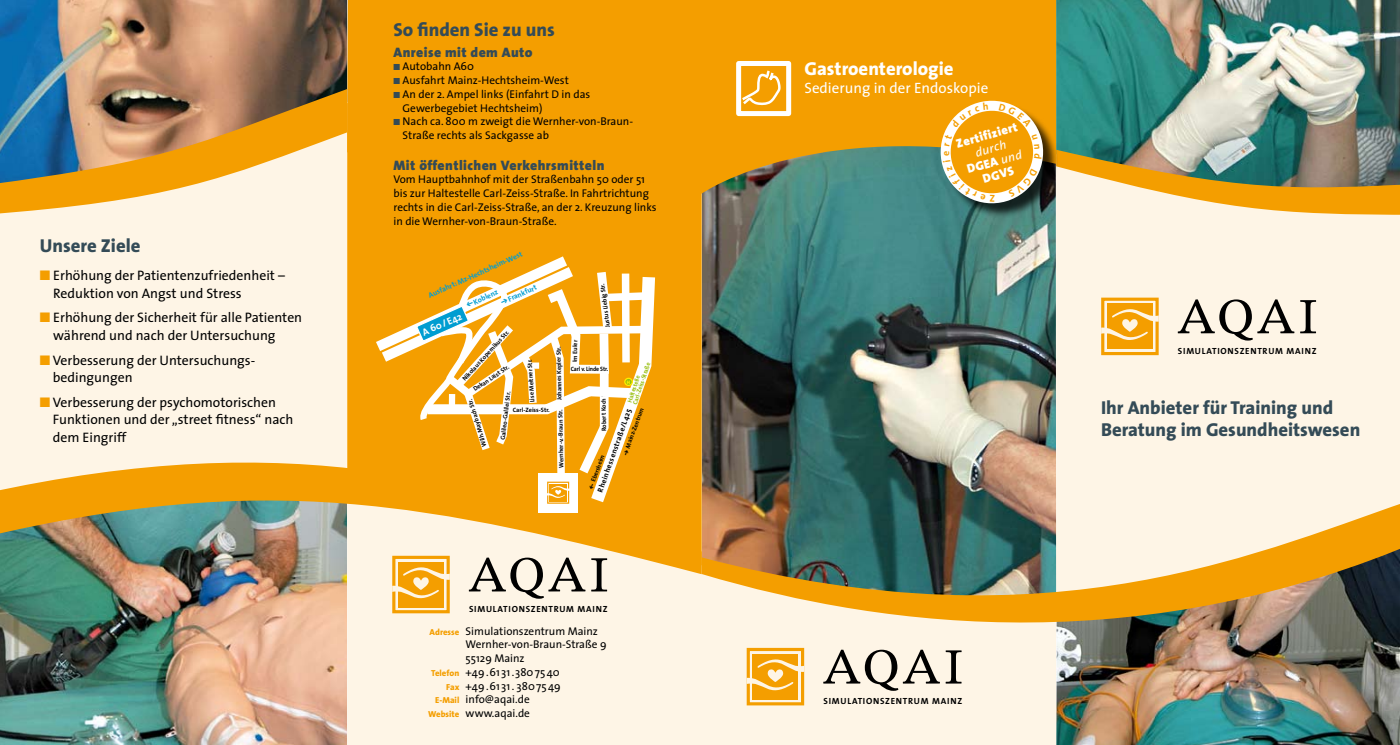
<style>
.page{position:relative;width:1400px;height:745px;background:#fff}
.page>*{position:absolute;margin:0;border:0;box-sizing:border-box;transform-origin:0 0}
.t1{font:800 18.75px/22.5px "The Sans";color:#344b57}
.t2{font:800 18.75px "The Sans";color:#fff}
.t3{font:15px "The Sans";color:#fff}
.t4{font:13.75px/17.5px "The Sans";color:#000}
.t5{font:900 13.75px "The Sans";letter-spacing:.03em;color:#344b57}
.t6{font:italic 12.5px/13.8px "The Sans";color:#fff;text-align:center}
.t7{font:900 12.5px "The Sans";color:#fff}
.t8{font:11.25px/13.8px "The Sans";color:#000}
.t9{font:700 10px "The Sans";color:#fff}
.t10{font:700 8.88px "The Sans";letter-spacing:.085em;color:#000}
.t11{font:700 7.5px "The Sans";color:#009dd1}
.t12{font:700 7.5px "The Sans";color:#000}
.t13{font:700 6.25px "The Sans";letter-spacing:-.02em;color:#000}
.t14{font:700 6.25px/5.6px "The Sans";color:#97be0d}
.t15{font:700 6.25px "The Sans";letter-spacing:-.02em;color:#000;scale:.93 1}
.t16{font:700 6.25px "The Sans";color:#000}
.t17{font:900 5px "The Sans";color:#ffed00}
.s1{color:#344b57}
.s2{font-weight:900;font-style:normal}
.s3{color:#f49e00}
.s4{font-weight:800;font-size:8.75px;color:#f49e00}
</style>
<div class="page">
<img style="left:0;top:0;width:347px;height:81px">
<img style="left:0;top:574px;width:347px;height:170px">
<img style="left:1056px;top:0;width:344px;height:100px">
<img style="left:1056px;top:656px;width:344px;height:88px">
<div style="left:1056px;top:215px;width:344px;height:281px;background:#fef5e6"></div>
<img style="left:701px;top:193px;width:355px;height:298px">
<div style="left:0;top:215px;width:347px;height:208px;background:#fef5e6"></div>
<div style="left:347px;top:491px;width:709px;height:253px;background:#fef5e6"></div>
<svg style="left:347px;top:0;width:709px;height:193px;background:#e59b0a"></svg>
<div style="left:347px;top:103px;width:354px;height:320px;background:#f49e00"></div>
<img style="left:0;top:423px;width:702px;height:151px">
<img style="left:701px;top:496px;width:699px;height:160px">
<svg style="left:0;top:89px;width:347px;height:126px;background:#c0a36f"></svg>
<svg style="left:392px;top:516px;width:264px;height:35px;background:#f9cc7b"></svg>
<svg style="left:823px;top:649px;width:138px;height:41px;background:#c3bcb0"></svg>
<div style="left:746px;top:647px;width:58px;height:58px;border:3px solid #f49e00"></div>
<svg style="left:746px;top:650px;width:58px;height:49px;background:#f6b744"></svg>
<svg style="left:724px;top:67px;width:58px;height:52px;background:#f5a91d"></svg>
<div style="left:736px;top:61px;width:55px;height:55px;border:5px solid #fff"></div>
<svg style="left:469px;top:557px;width:116px;height:41px;background:#c2bcb0"></svg>
<svg style="left:591px;top:558px;width:16px;height:33px"></svg>
<div style="left:392px;top:555px;width:58px;height:58px;border:3px solid #f49e00"></div>
<svg style="left:392px;top:558px;width:58px;height:49px;background:#f6b744"></svg>
<svg style="left:1177px;top:299px;width:117px;height:41px;background:#c3bcb0"></svg>
<svg style="left:1300px;top:300px;width:16px;height:33px"></svg>
<div style="left:1101px;top:297px;width:57px;height:58px;border:3px solid #f49e00"></div>
<svg style="left:1101px;top:300px;width:57px;height:49px;background:#f6b640"></svg>
<div style="left:942px;top:103px;width:116px;height:116px;background:#000;opacity:.75"></div>
<svg style="left:365px;top:247px;width:297px;height:269px"></svg>
<img style="left:929px;top:100px;width:471px;height:115px">
<h1 class="t1" style="left:393px;top:18px;width:163px">So finden Sie zu uns</h1>
<p class="t5" style="left:393px;top:40px;width:140px">Anreise mit dem Auto</p>
<p class="t8" style="left:393px;top:59px;width:82px"><span class="s1">■</span> Autobahn A60</p>
<p class="t8" style="left:393px;top:73px;width:177px"><span class="s1">■</span> Ausfahrt Mainz-Hechtsheim-West</p>
<p class="t8" style="left:403px;top:87px;width:189px;text-indent:-9px"><span class="s1">■</span> An der 2. Ampel links (Einfahrt D in das<br>Gewerbegebiet Hechtsheim)</p>
<p class="t8" style="left:403px;top:114px;width:232px;text-indent:-9px"><span class="s1">■</span> Nach ca. 800 m zweigt die Wernher-von-Braun-<br>Straße rechts als Sackgasse ab</p>
<p class="t5" style="left:393px;top:153px;width:212px">Mit öffentlichen Verkehrsmitteln</p>
<p class="t8" style="left:393px;top:172px;width:265px">Vom Hauptbahnhof mit der Straßenbahn 50 oder 51 bis zur Haltestelle Carl-Zeiss-Straße. In Fahrtrichtung rechts in die Carl-Zeiss-Straße, an der 2. Kreuzung links in die Wernher-von-Braun-Straße.</p>
<h1 class="t2" style="left:804px;top:53px;width:150px">Gastroenterologie</h1>
<h2 class="t3" style="left:804px;top:75px;width:185px">Sedierung in der Endoskopie</h2>
<p class="t7" style="left:953px;top:133px;width:65px;rotate:-16deg">Zertifiziert</p>
<p class="t6" style="left:961px;top:149px;width:58px;rotate:-16deg">durch<br><span class="s2">DGEA</span> und<br><span class="s2">DGVS</span></p>
<h1 class="t1" style="left:40px;top:234px;width:102px">Unsere Ziele</h1>
<p class="t4" style="left:53px;top:266px;width:233px;text-indent:-13px"><span class="s3">■</span> Erhöhung der Patientenzufriedenheit –<br>Reduktion von Angst und Stress</p>
<p class="t4" style="left:53px;top:308px;width:250px;text-indent:-13px"><span class="s3">■</span> Erhöhung der Sicherheit für alle Patienten während und nach der Untersuchung</p>
<p class="t4" style="left:53px;top:350px;width:202px;text-indent:-13px"><span class="s3">■</span> Verbesserung der Untersuchungs&shy;bedingungen</p>
<p class="t4" style="left:53px;top:392px;width:242px;text-indent:-13px"><span class="s3">■</span> Verbesserung der psychomotorischen<br>Funktionen und der „street fitness“ nach dem Eingriff</p>
<h1 class="t1" style="left:1101px;top:395px;width:261px">Ihr Anbieter für Training und<br>Beratung im Gesundheitswesen</h1>
<p class="t11" style="left:426px;top:289px;width:105px;rotate:-24deg">AUSFAHRT: MZ-HECHTSHEIM-WEST</p>
<p class="t13" style="left:602px;top:328px;width:46px;rotate:-97deg">JUSTUS LIEBIG STR.</p>
<p class="t11" style="left:506px;top:293px;width:33px;rotate:-24deg">FRANKFURT</p>
<p class="t11" style="left:471px;top:296px;width:28px;rotate:-24deg">KOBLENZ</p>
<p class="t9" style="left:419px;top:325px;width:44px;rotate:-24deg">A 60/ E42</p>
<p class="t13" style="left:460px;top:376px;width:67px;rotate:-48deg">NIKOLAUS KOPERNIKUS STR.</p>
<p class="t13" style="left:569px;top:362px;width:24px;rotate:-89deg">IM EULER</p>
<p class="t13" style="left:554px;top:400px;width:56px;rotate:-91deg">JOHANNES KEPLER STR.</p>
<p class="t10" style="left:1178px;top:343px;width:57px">SIMULATIONSZEN</p>
<p class="t10" style="left:1257px;top:343px;width:45px">TRUM MAINZ</p>
<p class="t13" style="left:527px;top:402px;width:45px;rotate:-94deg">LISE MEITNER STR.</p>
<p class="t15" style="left:571px;top:363px;width:42px">CARL V. LINDE STR.</p>
<p class="t14" style="left:627px;top:401px;width:45px;rotate:-72deg">HALTESTELLE<br>CARL-ZEISS-STRAßE</p>
<p class="t13" style="left:471px;top:385px;width:43px;rotate:-34deg">DEKAN LAIST STR.</p>
<p class="t17" style="left:627px;top:377px;width:5px">H</p>
<p class="t13" style="left:599px;top:431px;width:45px;rotate:-91deg">ROBERT KOCH STR.</p>
<p class="t13" style="left:497px;top:439px;width:50px;rotate:-83deg">GALILEO-GALILEI STR.</p>
<p class="t13" style="left:479px;top:447px;width:51px;rotate:-107deg">WILH.MAYBACH STR.</p>
<p class="t16" style="left:513px;top:404px;width:39px">CARL-ZEISS-STR.</p>
<p class="t12" style="left:593px;top:489px;width:89px;rotate:-70deg">RHEINHESSENSTRAßE/L425</p>
<p class="t13" style="left:622px;top:445px;width:44px;rotate:-70deg">MAINZ-ZENTRUM</p>
<p class="t13" style="left:556px;top:468px;width:60px;rotate:-91deg">WERNHER-V.-BRAUN STR.</p>
<p class="t13" style="left:588px;top:479px;width:30px;rotate:-70deg">EBERSHEIM</p>
<p class="t10" style="left:469px;top:601px;width:57px">SIMULATIONSZEN</p>
<p class="t10" style="left:548px;top:601px;width:45px">TRUM MAINZ</p>
<p class="t8" style="left:429px;top:623px;width:170px"><span class="s4">Adresse</span> Simulationszentrum Mainz</p>
<p class="t8" style="left:466px;top:637px;width:142px">Wernher-von-Braun-Straße 9</p>
<p class="t8" style="left:466px;top:650px;width:61px">55129 Mainz</p>
<p class="t8" style="left:431px;top:664px;width:130px"><span class="s4">Telefon</span> +49.61 31.3807540</p>
<p class="t8" style="left:446px;top:678px;width:116px"><span class="s4">Fax</span> +49.61 31. 3807549</p>
<p class="t8" style="left:435px;top:692px;width:96px"><span class="s4">E-Mail</span> info@aqai.de</p>
<p class="t8" style="left:428px;top:705px;width:103px"><span class="s4">Website</span> www.aqai.de</p>
<p class="t10" style="left:823px;top:693px;width:57px">SIMULATIONSZEN</p>
<p class="t10" style="left:903px;top:693px;width:45px">TRUM MAINZ</p>
</div>
